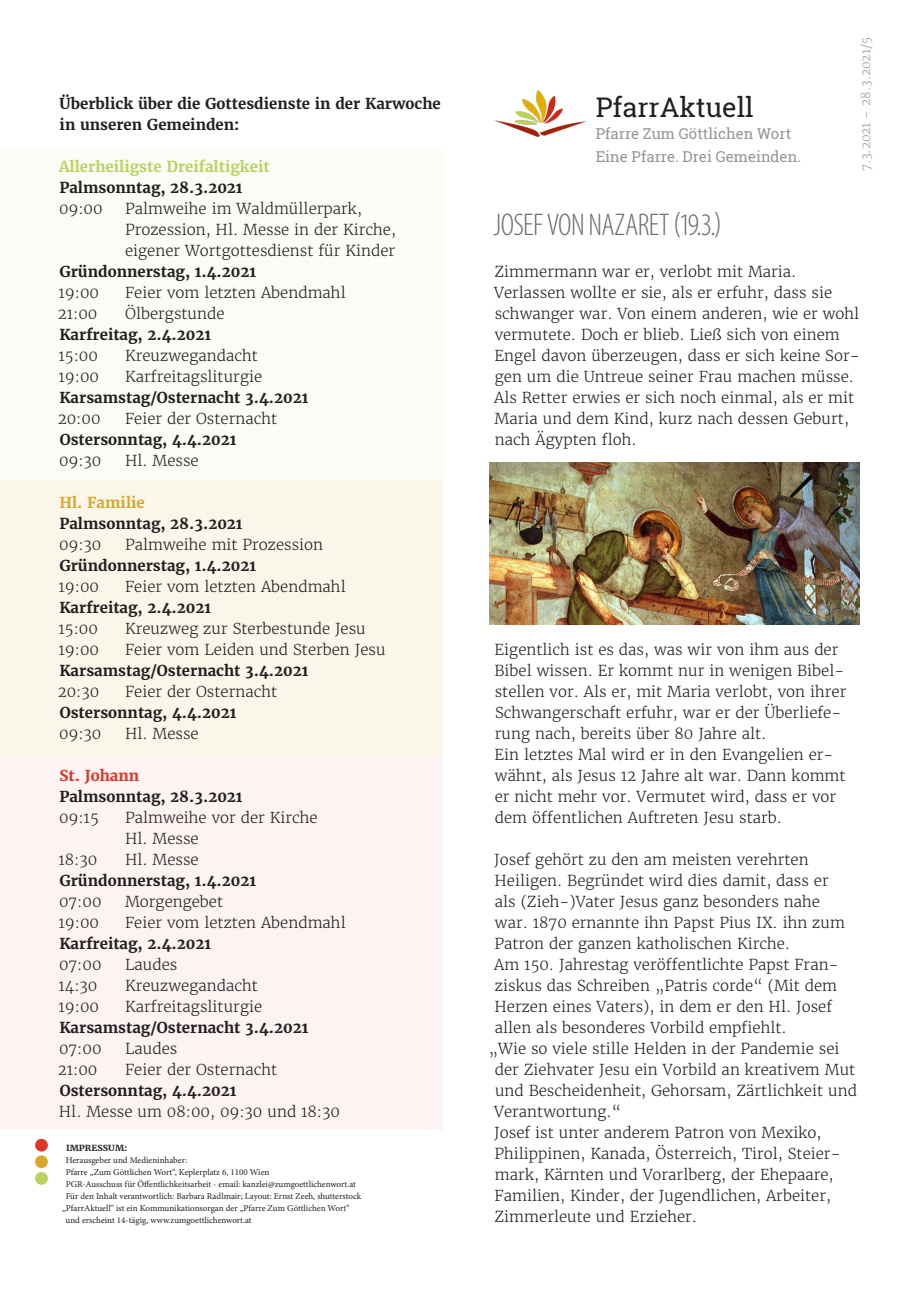
<style>
.page{position:relative;width:919px;height:1289px;background:#fff}
.page>*{position:absolute;margin:0;border:0;box-sizing:border-box;transform-origin:0 0}
.brot{font:300 condensed 31.5px "Myriad Pro";letter-spacing:-.02em;color:#6c6d70}
.t1{font:27px "Roboto Slab";color:#231f20}
.brot-2{font:300 15px/21px "Merriweather";color:#231f20}
.brot-3{font:700 15px/21px "Merriweather";color:#231f20}
.t2{font:15px "Roboto Slab";color:#939598}
.brot-4{font:700 15px "Merriweather";color:#b9d360}
.brot-5{font:700 15px "Merriweather";color:#d9a729}
.brot-6{font:700 15px "Merriweather";color:#e03427}
.t3{font:300 12px "Merriweather";color:#97999c}
.t4{font:9px "Minion Pro";color:#231f20}
.t5{font:700 8.4px "Merriweather";color:#231f20;scale:1.08 1}
</style>
<div class="page">
<div style="left:0;top:150px;width:442px;height:330px;background:#fafcf5"></div>
<div style="left:0;top:480px;width:442px;height:277px;background:#fbf6ea"></div>
<div style="left:0;top:757px;width:442px;height:372px;background:#fdf3f2"></div>
<img style="left:494px;top:90px;width:91px;height:46px">
<div style="left:35px;top:1138px;width:13px;height:13px;background:#e03427;border-radius:50%"></div>
<div style="left:35px;top:1155px;width:13px;height:13px;background:#d9a729;border-radius:50%"></div>
<div style="left:35px;top:1171px;width:13px;height:13px;background:#b9d360;border-radius:50%"></div>
<img style="left:489px;top:463px;width:370px;height:161px">
<p class="brot-3" style="left:60px;top:93px;width:383px">Überblick über die Gottesdienste in der Karwoche in unseren Gemeinden:</p>
<p class="brot-4" style="left:59px;top:157px;width:212px">Allerheiligste Dreifaltigkeit</p>
<p class="brot-3" style="left:59px;top:177px;width:185px">Palmsonntag, 28.3.2021</p>
<p class="brot-2" style="left:59px;top:198px;width:45px">09:00</p>
<p class="brot-2" style="left:125px;top:198px;width:238px">Palmweihe im Waldmüllerpark,</p>
<p class="brot-2" style="left:125px;top:219px;width:272px">Prozession, Hl. Messe in der Kirche, eigener Wortgottesdienst für Kinder</p>
<p class="brot-3" style="left:59px;top:261px;width:198px">Gründonnerstag, 1.4.2021</p>
<p class="brot-2" style="left:59px;top:282px;width:42px">19:00</p>
<p class="brot-2" style="left:125px;top:282px;width:222px">Feier vom letzten Abendmahl</p>
<p class="brot-2" style="left:58px;top:303px;width:41px">21:00</p>
<p class="brot-2" style="left:125px;top:303px;width:101px">Ölbergstunde</p>
<p class="brot-3" style="left:59px;top:324px;width:153px">Karfreitag, 2.4.2021</p>
<p class="brot-2" style="left:59px;top:345px;width:41px">15:00</p>
<p class="brot-2" style="left:125px;top:345px;width:134px">Kreuzwegandacht</p>
<p class="brot-2" style="left:59px;top:366px;width:42px">19:00</p>
<p class="brot-2" style="left:125px;top:366px;width:139px">Karfreitagsliturgie</p>
<p class="brot-3" style="left:59px;top:387px;width:250px">Karsamstag/Osternacht 3.4.2021</p>
<p class="brot-2" style="left:58px;top:408px;width:44px">20:00</p>
<p class="brot-2" style="left:125px;top:408px;width:154px">Feier der Osternacht</p>
<p class="brot-3" style="left:60px;top:429px;width:178px">Ostersonntag, 4.4.2021</p>
<p class="brot-2" style="left:59px;top:450px;width:44px">09:30</p>
<p class="brot-2" style="left:125px;top:450px;width:75px">Hl. Messe</p>
<p class="brot-5" style="left:59px;top:493px;width:87px">Hl. Familie</p>
<p class="brot-3" style="left:59px;top:513px;width:185px">Palmsonntag, 28.3.2021</p>
<p class="brot-2" style="left:59px;top:534px;width:44px">09:30</p>
<p class="brot-2" style="left:125px;top:534px;width:200px">Palmweihe mit Prozession</p>
<p class="brot-3" style="left:59px;top:555px;width:198px">Gründonnerstag, 1.4.2021</p>
<p class="brot-2" style="left:59px;top:576px;width:42px">19:00</p>
<p class="brot-2" style="left:125px;top:576px;width:222px">Feier vom letzten Abendmahl</p>
<p class="brot-3" style="left:59px;top:597px;width:153px">Karfreitag, 2.4.2021</p>
<p class="brot-2" style="left:59px;top:618px;width:41px">15:00</p>
<p class="brot-2" style="left:125px;top:618px;width:242px">Kreuzweg zur Sterbestunde Jesu</p>
<p class="brot-2" style="left:59px;top:639px;width:42px">19:00</p>
<p class="brot-2" style="left:125px;top:639px;width:262px">Feier vom Leiden und Sterben Jesu</p>
<p class="brot-3" style="left:59px;top:660px;width:250px">Karsamstag/Osternacht 3.4.2021</p>
<p class="brot-2" style="left:58px;top:681px;width:43px">20:30</p>
<p class="brot-2" style="left:125px;top:681px;width:154px">Feier der Osternacht</p>
<p class="brot-3" style="left:60px;top:702px;width:178px">Ostersonntag, 4.4.2021</p>
<p class="brot-2" style="left:59px;top:723px;width:44px">09:30</p>
<p class="brot-2" style="left:125px;top:723px;width:75px">Hl. Messe</p>
<p class="brot-6" style="left:60px;top:766px;width:81px">St. Johann</p>
<p class="brot-3" style="left:59px;top:786px;width:185px">Palmsonntag, 28.3.2021</p>
<p class="brot-2" style="left:59px;top:807px;width:41px">09:15</p>
<p class="brot-2" style="left:125px;top:807px;width:194px">Palmweihe vor der Kirche</p>
<p class="brot-2" style="left:125px;top:828px;width:75px">Hl. Messe</p>
<p class="brot-2" style="left:59px;top:849px;width:40px">18:30</p>
<p class="brot-2" style="left:125px;top:849px;width:75px">Hl. Messe</p>
<p class="brot-3" style="left:59px;top:870px;width:198px">Gründonnerstag, 1.4.2021</p>
<p class="brot-2" style="left:59px;top:891px;width:44px">07:00</p>
<p class="brot-2" style="left:125px;top:891px;width:100px">Morgengebet</p>
<p class="brot-2" style="left:59px;top:912px;width:42px">19:00</p>
<p class="brot-2" style="left:125px;top:912px;width:222px">Feier vom letzten Abendmahl</p>
<p class="brot-3" style="left:59px;top:933px;width:153px">Karfreitag, 2.4.2021</p>
<p class="brot-2" style="left:59px;top:954px;width:44px">07:00</p>
<p class="brot-2" style="left:125px;top:954px;width:54px">Laudes</p>
<p class="brot-2" style="left:59px;top:975px;width:40px">14:30</p>
<p class="brot-2" style="left:125px;top:975px;width:134px">Kreuzwegandacht</p>
<p class="brot-2" style="left:59px;top:996px;width:42px">19:00</p>
<p class="brot-2" style="left:125px;top:996px;width:139px">Karfreitagsliturgie</p>
<p class="brot-3" style="left:59px;top:1017px;width:250px">Karsamstag/Osternacht 3.4.2021</p>
<p class="brot-2" style="left:59px;top:1038px;width:44px">07:00</p>
<p class="brot-2" style="left:125px;top:1038px;width:54px">Laudes</p>
<p class="brot-2" style="left:58px;top:1059px;width:41px">21:00</p>
<p class="brot-2" style="left:125px;top:1059px;width:154px">Feier der Osternacht</p>
<p class="brot-3" style="left:60px;top:1080px;width:178px">Ostersonntag, 4.4.2021</p>
<p class="brot-2" style="left:59px;top:1101px;width:282px">Hl. Messe um 08:00, 09:30 und 18:30</p>
<p class="t5" style="left:66px;top:1142px;width:58px">IMPRESSUM:</p>
<p class="t4" style="left:66px;top:1154px;width:123px">Herausgeber und Medieninhaber:</p>
<p class="t4" style="left:66px;top:1166px;width:205px">Pfarre „Zum Göttlichen Wort“, Keplerplatz 6, 1100 Wien</p>
<p class="t4" style="left:66px;top:1178px;width:291px">PGR-Ausschuss für Öffentlichkeitsarbeit - email: kanzlei@zumgoettlichenwort.at</p>
<p class="t4" style="left:66px;top:1190px;width:297px">Für den Inhalt verantwortlich: Barbara Radlmair; Layout: Ernst Zeeh, shutterstock</p>
<p class="t4" style="left:62px;top:1202px;width:289px">„PfarrAktuell“ ist ein Kommunikationsorgan der „Pfarre Zum Göttlichen Wort“</p>
<p class="t4" style="left:66px;top:1214px;width:187px">und erscheint 14-tägig, www.zumgoettlichenwort.at</p>
<p class="t1" style="left:595px;top:88px;width:159px">PfarrAktuell</p>
<p class="t2" style="left:595px;top:123px;width:197px">Pfarre Zum Göttlichen Wort</p>
<p class="t2" style="left:595px;top:146px;width:207px">Eine Pfarre. Drei Gemeinden.</p>
<p class="t3" style="left:858px;top:171px;width:136px;rotate:-90deg">7.3.2021 – 28.3.2021/5</p>
<p class="brot" style="left:493px;top:206px;width:230px">JOSEF VON NAZARET (19.3.)</p>
<p class="brot-2" style="left:494px;top:261px;width:367px">Zimmermann war er, verlobt mit Maria.<br>Verlassen wollte er sie, als er erfuhr, dass sie schwanger war. Von einem anderen, wie er wohl vermutete. Doch er blieb. Ließ sich von einem Engel davon überzeugen, dass er sich keine Sor&shy;gen um die Untreue seiner Frau machen müsse.<br>Als Retter erwies er sich noch einmal, als er mit Maria und dem Kind, kurz nach dessen Geburt, nach Ägypten floh.</p>
<p class="brot-2" style="left:494px;top:639px;width:353px">Eigentlich ist es das, was wir von ihm aus der Bibel wissen. Er kommt nur in wenigen Bibel&shy;stellen vor. Als er, mit Maria verlobt, von ihrer Schwangerschaft erfuhr, war er der Überliefe&shy;rung nach, bereits über 80 Jahre alt.</p>
<p class="brot-2" style="left:494px;top:744px;width:352px">Ein letztes Mal wird er in den Evangelien er&shy;wähnt, als Jesus 12 Jahre alt war. Dann kommt er nicht mehr vor. Vermutet wird, dass er vor dem öffentlichen Auftreten Jesu starb.</p>
<p class="brot-2" style="left:494px;top:849px;width:352px">Josef gehört zu den am meisten verehrten Heiligen. Begründet wird dies damit, dass er als (Zieh-)Vater Jesus ganz besonders nahe war. 1870 ernannte ihn Papst Pius IX. ihn zum Patron der ganzen katholischen Kirche.</p>
<p class="brot-2" style="left:494px;top:954px;width:346px">Am 150. Jahrestag veröffentlichte Papst Fran&shy;ziskus das Schreiben „Patris corde“ (Mit dem Herzen eines Vaters), in dem er den Hl. Josef allen als besonderes Vorbild empfiehlt.</p>
<p class="brot-2" style="left:494px;top:1038px;width:364px;text-indent:-5px">„Wie so viele stille Helden in der Pandemie sei der Ziehvater Jesu ein Vorbild an kreativem Mut und Bescheidenheit, Gehorsam, Zärtlichkeit und Verantwortung.“</p>
<p class="brot-2" style="left:494px;top:1122px;width:348px">Josef ist unter anderem Patron von Mexiko, Philippinen, Kanada, Österreich, Tirol, Steier&shy;mark, Kärnten und Vorarlberg, der Ehepaare, Familien, Kinder, der Jugendlichen, Arbeiter, Zimmerleute und Erzieher.</p>
</div>
